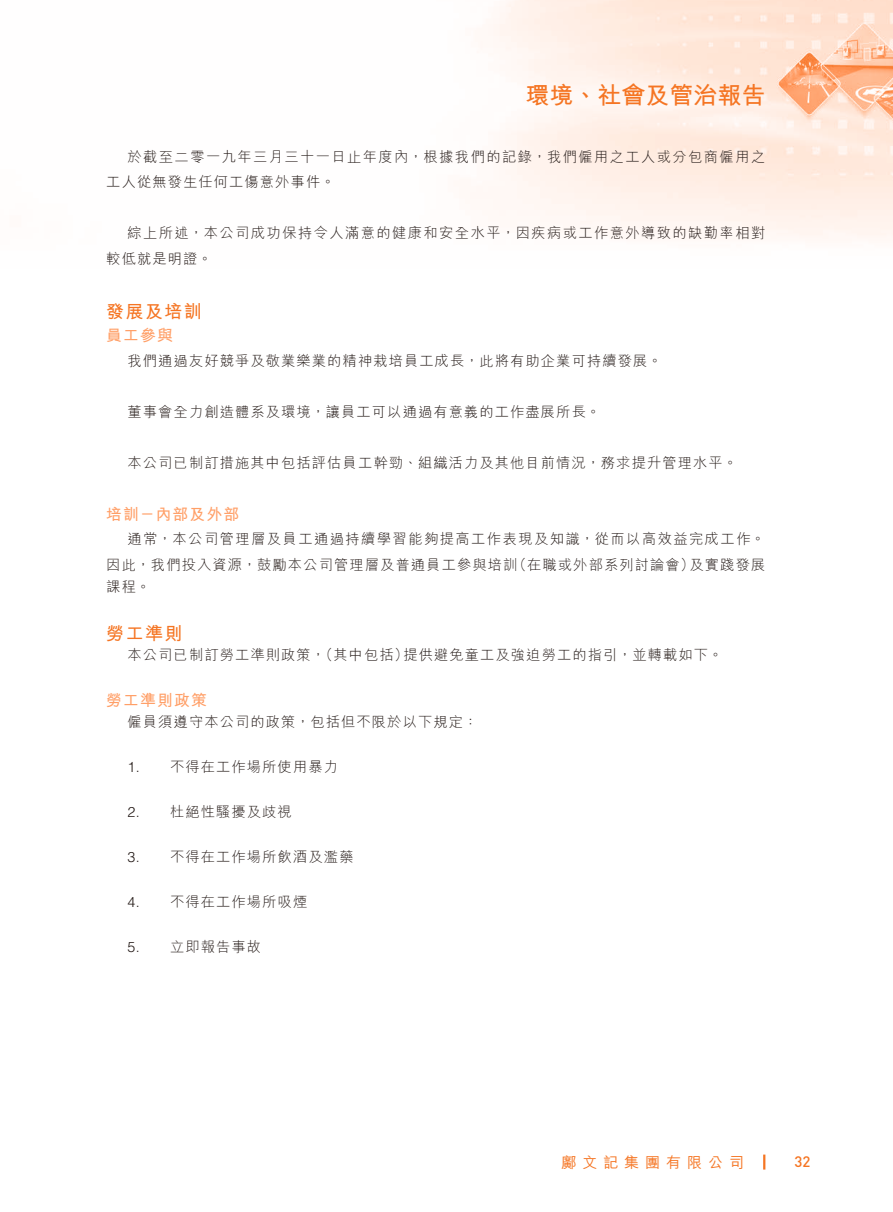
<style>
.page{position:relative;width:893px;height:1212px;background:#fff}
.page>*{position:absolute;margin:0;border:0;box-sizing:border-box;transform-origin:0 0}
.t1{font:700 24px "M Hei HK";color:#f57523}
.t2{font:700 18px "M Hei HK";letter-spacing:.08em;color:#f57523}
.t3{font:700 15.75px "M Hei HK";letter-spacing:.08em;color:#ff9f67}
.t4{font:500 15px "M Hei HK";letter-spacing:.4em;color:#f57523}
.t5{font:500 15px "DIN Pro";color:#f57523}
.t6{font:300 14.25px/22.5px "M Hei HK";letter-spacing:.08em;color:#231916}
.t7{font:300 14.25px/25.5px "M Hei HK";letter-spacing:.1em;color:#231916}
.t8{font:300 14.25px/25.5px "M Hei HK";letter-spacing:.105em;color:#231916;text-align:right}
.t9{font:300 14.25px "Helvetica LT Std";color:#231916}
</style>
<div class="page">
<img style="left:493px;top:0;width:400px;height:239px">
<svg style="left:763px;top:1154px;width:2px;height:15px"></svg>
<h1 class="t1" style="left:525px;top:78px;width:241px">環境、社會及管治報告</h1>
<p class="t7" style="left:106px;top:143px;width:660px;text-indent:21px">於截至二零一九年三月三十一日止年度內，根據我們的記錄，我們僱用之工人或分包商僱用之工人從無發生任何工傷意外事件。</p>
<p class="t7" style="left:106px;top:220px;width:660px;text-indent:21px">綜上所述，本公司成功保持令人滿意的健康和安全水平，因疾病或工作意外導致的缺勤率相對較低就是明證。</p>
<p class="t2" style="left:106px;top:298px;width:97px">發展及培訓</p>
<p class="t3" style="left:106px;top:324px;width:68px">員工參與</p>
<p class="t6" style="left:128px;top:349px;width:536px">我們通過友好競爭及敬業樂業的精神栽培員工成長，此將有助企業可持續發展。</p>
<p class="t6" style="left:128px;top:400px;width:474px">董事會全力創造體系及環境，讓員工可以通過有意義的工作盡展所長。</p>
<p class="t6" style="left:128px;top:451px;width:611px">本公司已制訂措施其中包括評估員工幹勁、組織活力及其他目前情況，務求提升管理水平。</p>
<p class="t3" style="left:106px;top:503px;width:135px">培訓－內部及外部</p>
<p class="t8" style="left:128px;top:526px;width:639px">通常，本公司管理層及員工通過持續學習能夠提高工作表現及知識，從而以高效益完成工作。及實踐發展</p>
<p class="t6" style="left:106px;top:553px;width:413px">因此，我們投入資源，鼓勵本公司管理層及普通員工參與培訓課程。</p>
<p class="t2" style="left:106px;top:621px;width:78px">勞工準則</p>
<p class="t6" style="left:403px;top:643px;width:321px">提供避免童工及強迫勞工的指引，並轉載如下。</p>
<p class="t6" style="left:512px;top:553px;width:183px">（在職或外部系列討論會）</p>
<p class="t6" style="left:128px;top:643px;width:282px">本公司已制訂勞工準則政策（，其中包括）</p>
<p class="t3" style="left:106px;top:689px;width:102px">勞工準則政策</p>
<p class="t6" style="left:128px;top:710px;width:352px">僱員須遵守本公司的政策，包括但不限於以下規定：</p>
<p class="t6" style="left:170px;top:755px;width:169px">不得在工作場所使用暴力</p>
<p class="t9" style="left:128px;top:758px;width:14px">1.</p>
<p class="t9" style="left:128px;top:803px;width:14px">2.</p>
<p class="t6" style="left:170px;top:800px;width:123px">杜絕性騷擾及歧視</p>
<p class="t9" style="left:128px;top:848px;width:14px">3.</p>
<p class="t6" style="left:170px;top:845px;width:185px">不得在工作場所飲酒及濫藥</p>
<p class="t9" style="left:128px;top:893px;width:14px">4.</p>
<p class="t6" style="left:170px;top:890px;width:139px">不得在工作場所吸煙</p>
<p class="t9" style="left:128px;top:938px;width:14px">5.</p>
<p class="t6" style="left:170px;top:935px;width:93px">立即報告事故</p>
<p class="t4" style="left:561px;top:1151px;width:184px">鄺文記集團有限公司</p>
<p class="t5" style="left:794px;top:1152px;width:17px">32</p>
</div>
